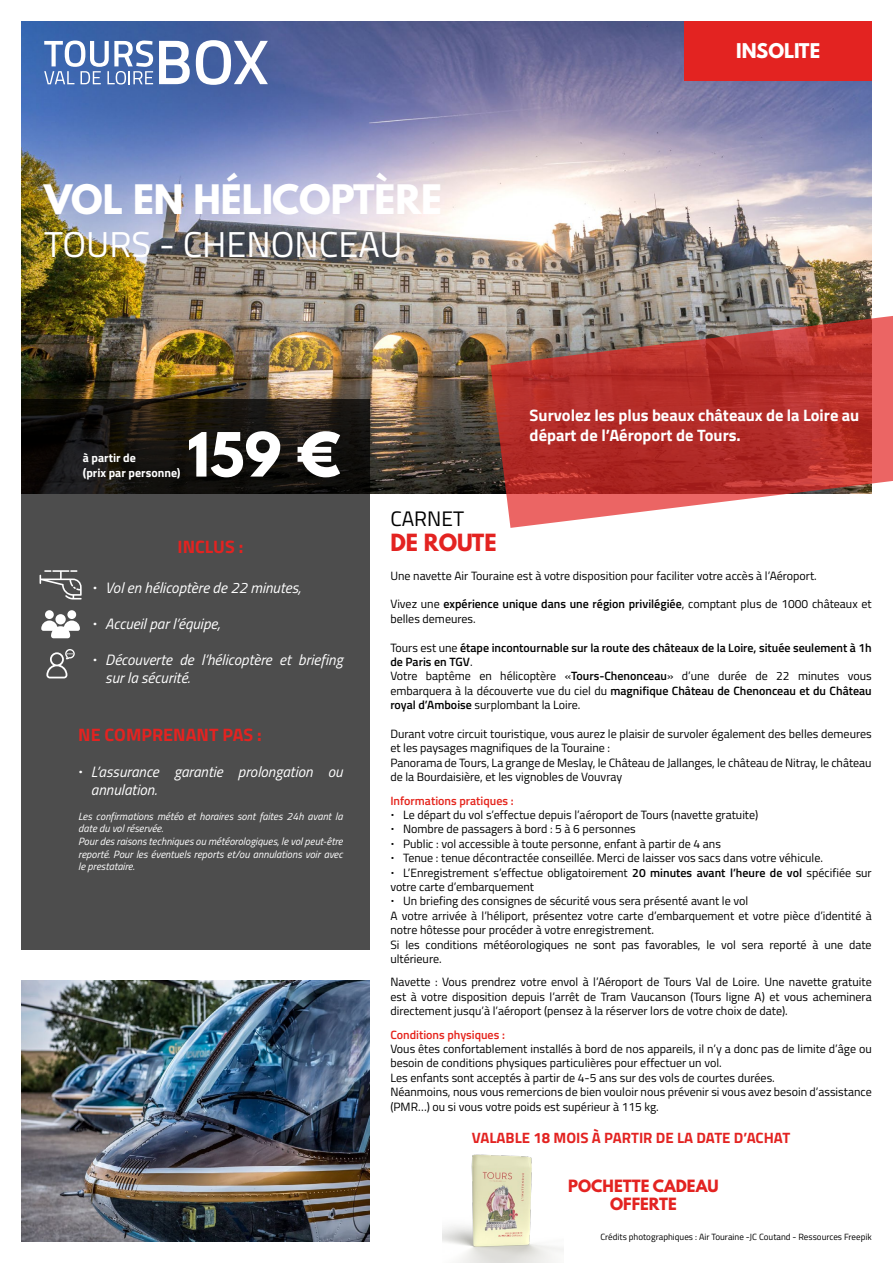
<style>
.page{position:relative;width:893px;height:1263px;background:#fff}
.page>*{position:absolute;margin:0;border:0;box-sizing:border-box;transform-origin:0 0}
.t1{font:700 54px "League Spartan";color:#fff}
.t2{font:700 36px "League Spartan";color:#fff}
.t3{font:36px "Titillium";color:#fff}
.t4{font:700 21px "League Spartan";color:#e32321}
.t5{font:21px "Titillium Web";color:#000}
.t6{font:700 18px "Titillium Web";color:#e32321}
.t7{font:700 18px "League Spartan";color:#fff}
.t8{font:700 16.5px/19.8px "Titillium Web";color:#fff}
.t9{font:italic 15px/18px "Titillium Web";color:#fff}
.t10{font:700 15px "Titillium Web";color:#e32321}
.t11{font:700 15px/18px "League Spartan";color:#e32321;text-align:center}
.t12{font:12px/14.4px "Titillium Web";color:#000}
.t13{font:600 12px/14.4px "Titillium Web";color:#000}
.t14{font:600 12px "Titillium Web";color:#e5231b}
.t15{font:700 12px/14.4px "Titillium Web";color:#fff}
.t16{font:italic 10.5px/12.6px "Titillium Web";color:#fff}
.t17{font:9px "Titillium Web";color:#000}
.s1{font-family:"Raleway";font-style:normal}
.s2{font-weight:600}
.s3{font-weight:400}
.s4{font-family:"Raleway"}
</style>
<div class="page">
<img style="left:442px;top:1154px;width:121px;height:109px">
<img style="left:21px;top:21px;width:851px;height:472px">
<svg style="left:44px;top:41px;width:109px;height:44px"></svg>
<svg style="left:159px;top:41px;width:31px;height:43px"></svg>
<svg style="left:196px;top:40px;width:72px;height:45px"></svg>
<div style="left:685px;top:21px;width:187px;height:59px;background:#e32321"></div>
<svg style="left:490px;top:315px;width:403px;height:213px;background:#bb534e"></svg>
<svg style="left:21px;top:399px;width:349px;height:550px;background:#434242"></svg>
<img style="left:21px;top:980px;width:349px;height:262px">
<svg style="left:40px;top:570px;width:42px;height:29px"></svg>
<div style="left:55px;top:614px;width:11px;height:10px;background:#fff;border-radius:50%"></div>
<div style="left:45px;top:610px;width:9px;height:9px;background:#fff;border-radius:50%"></div>
<div style="left:67px;top:610px;width:9px;height:9px;background:#fff;border-radius:50%"></div>
<svg style="left:41px;top:620px;width:39px;height:18px"></svg>
<svg style="left:46px;top:649px;width:29px;height:29px"></svg>
<h2 class="t2" style="left:44px;top:171px;width:399px">VOL EN HÉLICOPTÈRE</h2>
<h2 class="t3" style="left:44px;top:218px;width:360px">TOURS - CHENONCEAU</h2>
<p class="t15" style="left:83px;top:450px;width:99px">à partir de<br>(prix par personne)</p>
<h1 class="t1" style="left:187px;top:412px;width:155px">159 €</h1>
<h3 class="t7" style="left:736px;top:36px;width:85px">INSOLITE</h3>
<h3 class="t8" style="left:530px;top:404px;width:331px">Survolez les plus beaux châteaux de la Loire au départ de l’Aéroport de Tours.</h3>
<h3 class="t6" style="left:178px;top:533px;width:67px">INCLUS :</h3>
<p class="t9" style="left:92px;top:578px;width:210px"><span class="s1">•</span> Vol en hélicoptère de 22 minutes,</p>
<p class="t9" style="left:92px;top:614px;width:129px"><span class="s1">•</span> Accueil par l’équipe,</p>
<p class="t9" style="left:105px;top:650px;width:239px;text-indent:-13px"><span class="s1">•</span> Découverte de l’hélicoptère et briefing sur la sécurité.</p>
<h3 class="t6" style="left:78px;top:720px;width:185px">NE COMPRENANT PAS :</h3>
<p class="t9" style="left:91px;top:762px;width:253px;text-indent:-13px"><span class="s1">•</span> L’assurance garantie prolongation ou annulation.</p>
<p class="t16" style="left:78px;top:809px;width:266px">Les confirmations météo et horaires sont faites 24h avant la date du vol réservée.<br>Pour des raisons techniques ou météorologiques, le vol peut-être reporté. Pour les éventuels reports et/ou annulations voir avec le prestataire.</p>
<h3 class="t5" style="left:390px;top:503px;width:75px">CARNET</h3>
<h3 class="t4" style="left:390px;top:526px;width:108px">DE ROUTE</h3>
<p class="t12" style="left:390px;top:568px;width:428px">Une navette Air Touraine est à votre disposition pour faciliter votre accès à l’Aéroport.</p>
<p class="t12" style="left:390px;top:596px;width:483px">Vivez une <span class="s2">expérience unique dans une région privilégiée</span>, comptant plus de 1000 châteaux et belles demeures.</p>
<p class="t13" style="left:390px;top:640px;width:483px"><span class="s3">Tours est une</span> étape incontournable sur la route des châteaux de la Loire, située seulement à 1h de Paris en TGV<span class="s3">.<br>Votre baptême en hélicoptère «</span>Tours-Chenonceau<span class="s3">» d’une durée de 22 minutes vous embarquera à la découverte vue du ciel du</span> magnifique Château de Chenonceau et du Château royal d’Amboise <span class="s3">surplombant la Loire.</span></p>
<p class="t12" style="left:390px;top:726px;width:483px">Durant votre circuit touristique, vous aurez le plaisir de survoler également des belles demeures et les paysages magnifiques de la Touraine :<br>Panorama de Tours, La grange de Meslay, le Château de Jallanges, le château de Nitray, le château de la Bourdaisière, et les vignobles de Vouvray</p>
<p class="t14" style="left:390px;top:791px;width:125px">Informations pratiques :</p>
<p class="t12" style="left:390px;top:807px;width:369px"><span class="s4">•</span> Le départ du vol s’effectue depuis l’aéroport de Tours (navette gratuite)</p>
<p class="t12" style="left:390px;top:821px;width:247px"><span class="s4">•</span> Nombre de passagers à bord : 5 à 6 personnes</p>
<p class="t12" style="left:390px;top:836px;width:332px"><span class="s4">•</span> Public : vol accessible à toute personne, enfant à partir de 4 ans</p>
<p class="t12" style="left:390px;top:850px;width:434px"><span class="s4">•</span> Tenue : tenue décontractée conseillée. Merci de laisser vos sacs dans votre véhicule.</p>
<p class="t12" style="left:390px;top:865px;width:483px"><span class="s4">•</span> L’Enregistrement s’effectue obligatoirement <span class="s2">20 minutes avant l’heure de vol</span> spécifiée sur votre carte d’embarquement</p>
<p class="t12" style="left:390px;top:893px;width:483px"><span class="s4">•</span> Un briefing des consignes de sécurité vous sera présenté avant le vol<br>A votre arrivée à l’héliport, présentez votre carte d’embarquement et votre pièce d’identité à notre hôtesse pour procéder à votre enregistrement.<br>Si les conditions météorologiques ne sont pas favorables, le vol sera reporté à une date ultérieure.</p>
<p class="t12" style="left:390px;top:974px;width:483px;text-align:justify">Navette : Vous prendrez votre envol à l’Aéroport de Tours Val de Loire. Une navette gratuite est à votre disposition depuis l’arrêt de Tram Vaucanson (Tours ligne A) et vous acheminera directement jusqu’à l’aéroport (pensez à la réserver lors de votre choix de date).</p>
<p class="t14" style="left:390px;top:1025px;width:116px">Conditions physiques :</p>
<p class="t12" style="left:390px;top:1041px;width:483px">Vous êtes confortablement installés à bord de nos appareils, il n’y a donc pas de limite d’âge ou besoin de conditions physiques particulières pour effectuer un vol.<br>Les enfants sont acceptés à partir de 4-5 ans sur des vols de courtes durées.<br>Néanmoins, nous vous remercions de bien vouloir nous prévenir si vous avez besoin d’assistance (PMR…) ou si vous votre poids est supérieur à 115 kg.</p>
<p class="t10" style="left:472px;top:1126px;width:320px">VALABLE 18 MOIS À PARTIR DE LA DATE D’ACHAT</p>
<p class="t11" style="left:568px;top:1177px;width:152px">POCHETTE CADEAU<br>OFFERTE</p>
<p class="t17" style="left:600px;top:1230px;width:273px">Crédits photographiques : Air Touraine -JC Coutand - Ressources Freepik</p>
</div>
